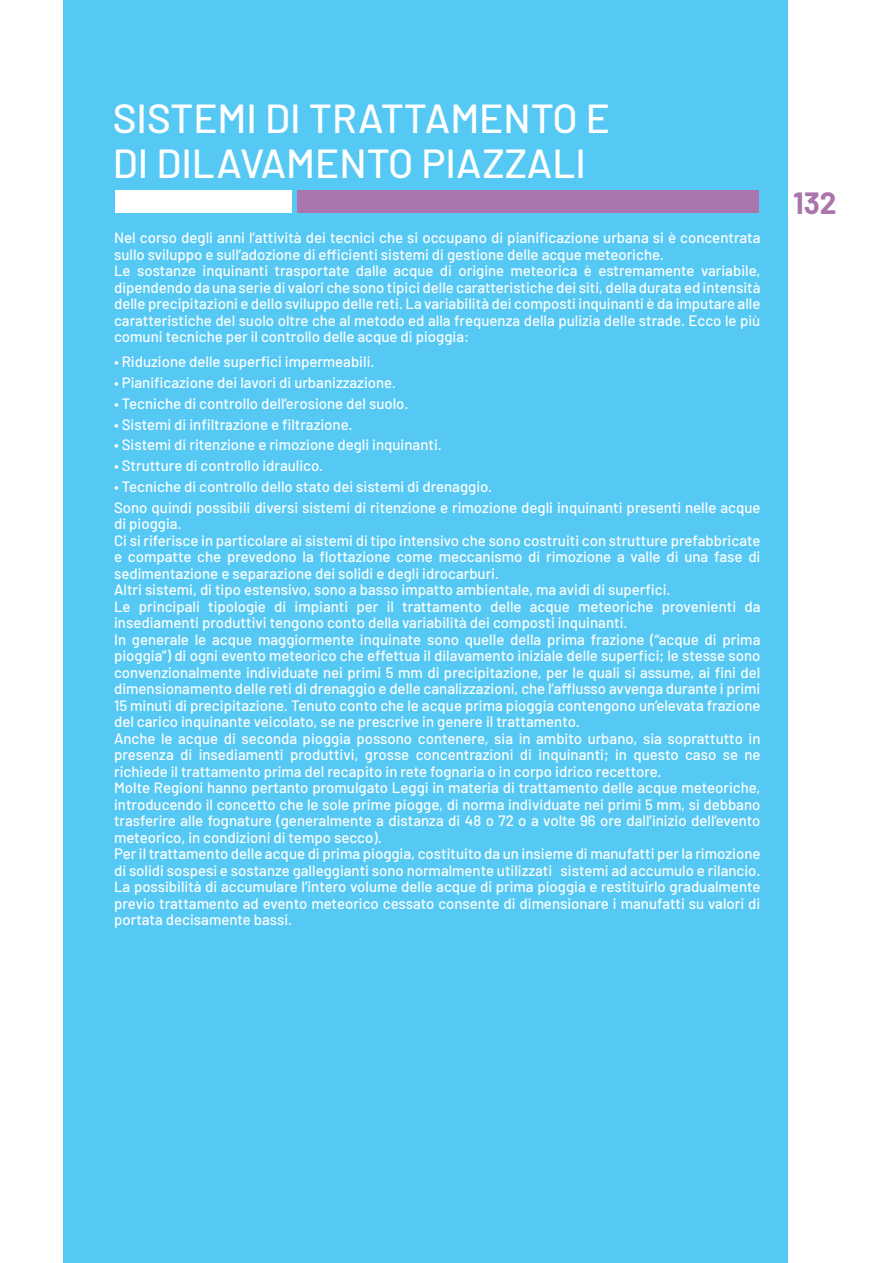
<style>
.page{position:relative;width:893px;height:1263px;background:#fff}
.page>*{position:absolute;margin:0;border:0;box-sizing:border-box;transform-origin:0 0}
.t1{font:500 40.5px/45px "Barlow";color:#fff}
.t2{font:700 30px "Barlow";color:#aa74ac}
.t3{font:500 15px/16.5px "Barlow";color:#fff}
</style>
<div class="page">
<div style="left:64px;top:0;width:724px;height:1263px;background:#55c9f4"></div>
<div style="left:116px;top:190px;width:176px;height:23px;background:#fff"></div>
<div style="left:298px;top:190px;width:461px;height:23px;background:#aa74ac"></div>
<h1 class="t1" style="left:113px;top:93px;width:499px">SISTEMI DI TRATTAMENTO E<br>DI DILAVAMENTO PIAZZALI</h1>
<p class="t3" style="left:114px;top:228px;width:648px">Nel corso degli anni l’attività dei tecnici che si occupano di pianificazione urbana si è concentrata sullo sviluppo e sull’adozione di efficienti sistemi di gestione delle acque meteoriche.<br>Le sostanze inquinanti trasportate dalle acque di origine meteorica è estremamente variabile, dipendendo da una serie di valori che sono tipici delle caratteristiche dei siti, della durata ed intensità delle precipitazioni e dello sviluppo delle reti. La variabilità dei composti inquinanti è da imputare alle caratteristiche del suolo oltre che al metodo ed alla frequenza della pulizia delle strade. Ecco le più comuni tecniche per il controllo delle acque di pioggia:</p>
<p class="t3" style="left:114px;top:352px;width:262px">• Riduzione delle superfici impermeabili.</p>
<p class="t3" style="left:114px;top:373px;width:283px">• Pianificazione dei lavori di urbanizzazione.</p>
<p class="t3" style="left:114px;top:394px;width:296px">• Tecniche di controllo dell’erosione del suolo.</p>
<p class="t3" style="left:114px;top:415px;width:240px">• Sistemi di infiltrazione e filtrazione.</p>
<p class="t3" style="left:114px;top:435px;width:329px">• Sistemi di ritenzione e rimozione degli inquinanti.</p>
<p class="t3" style="left:114px;top:456px;width:211px">• Strutture di controllo idraulico.</p>
<p class="t3" style="left:114px;top:475px;width:648px;line-height:20.7px">• Tecniche di controllo dello stato dei sistemi di drenaggio.<br>Sono quindi possibili diversi sistemi di ritenzione e rimozione degli inquinanti presenti nelle acque</p>
<p class="t3" style="left:114px;top:514px;width:648px">di pioggia.<br>Ci si riferisce in particolare ai sistemi di tipo intensivo che sono costruiti con strutture prefabbricate e compatte che prevedono la flottazione come meccanismo di rimozione a valle di una fase di sedimentazione e separazione dei solidi e degli idrocarburi.<br>Altri sistemi, di tipo estensivo, sono a basso impatto ambientale, ma avidi di superfici.<br>Le principali tipologie di impianti per il trattamento delle acque meteoriche provenienti da insediamenti produttivi tengono conto della variabilità dei composti inquinanti.<br>In generale le acque maggiormente inquinate sono quelle della prima frazione (“acque di prima pioggia”) di ogni evento meteorico che effettua il dilavamento iniziale delle superfici; le stesse sono convenzionalmente individuate nei primi 5 mm di precipitazione, per le quali si assume, ai fini del dimensionamento delle reti di drenaggio e delle canalizzazioni, che l’afflusso avvenga durante i primi 15 minuti di precipitazione. Tenuto conto che le acque prima pioggia contengono un’elevata frazione del carico inquinante veicolato, se ne prescrive in genere il trattamento.<br>Anche le acque di seconda pioggia possono contenere, sia in ambito urbano, sia soprattutto in presenza di insediamenti produttivi, grosse concentrazioni di inquinanti; in questo caso se ne richiede il trattamento prima del recapito in rete fognaria o in corpo idrico recettore.<br>Molte Regioni hanno pertanto promulgato Leggi in materia di trattamento delle acque meteoriche, introducendo il concetto che le sole prime piogge, di norma individuate nei primi 5 mm, si debbano trasferire alle fognature (generalmente a distanza di 48 o 72 o a volte 96 ore dall’inizio dell’evento meteorico, in condizioni di tempo secco).<br>Per il trattamento delle acque di prima pioggia, costituito da un insieme di manufatti per la rimozione di solidi sospesi e sostanze galleggianti sono normalmente utilizzati sistemi ad accumulo e rilancio.<br>La possibilità di accumulare l’intero volume delle acque di prima pioggia e restituirlo gradualmente previo trattamento ad evento meteorico cessato consente di dimensionare i manufatti su valori di portata decisamente bassi.</p>
<h2 class="t2" style="left:793px;top:181px;width:45px">132</h2>
</div>
